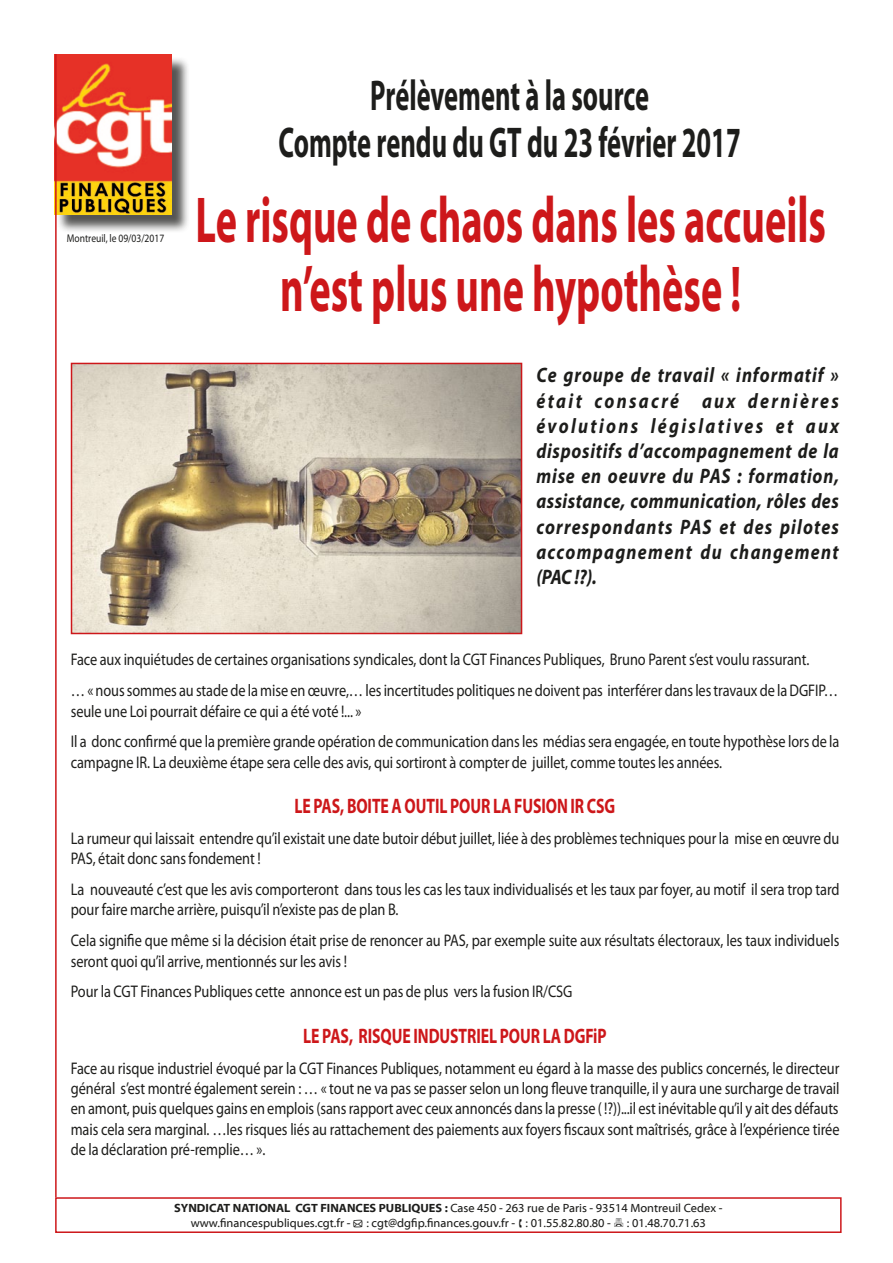
<style>
.page{position:relative;width:893px;height:1263px;background:#fff}
.page>*{position:absolute;margin:0;border:0;box-sizing:border-box;transform-origin:0 0}
.t1{font:700 65.25px/69px "Myriad Pro";color:#cd171a;text-align:center;scale:.62 1}
.t2{font:700 43.2px "Myriad Pro";color:#1d1d1b;scale:.61 1}
.t3{font:italic 700 21px/25.2px "Myriad Pro";letter-spacing:.075em;color:#1d1d1b;text-align:justify;scale:.85 1}
.t4{font:700 21px "Myriad Pro";letter-spacing:-.005em;color:#cd171a;scale:.75 1}
.t5{font:16.8px/20.2px "Myriad Pro";letter-spacing:-.005em;color:#1d1d1b;scale:.85 1}
.t6{font:12px/14.4px "Myriad Web Pro";color:#1d1d1b}
.puces_noire_copie_2{font:11.25px "Myriad Pro";color:#1d1d1b;scale:.85 1}
.s1{font-weight:700}
</style>
<div class="page">
<div style="left:56px;top:56px;width:135px;height:177px;background:#1d1d1b;opacity:.75"></div>
<img style="left:54px;top:54px;width:118px;height:160px">
<div style="left:55px;top:1197px;width:787px;height:36px;border:2px solid #cd171a"></div>
<hr style="left:55px;top:54px;width:2px;height:1143px;background:#cd171a">
<img style="left:74px;top:366px;width:445px;height:265px">
<div style="left:71px;top:363px;width:451px;height:271px;border:2px solid #cd171a"></div>
<p class="puces_noire_copie_2" style="left:67px;top:232px;width:116px">Montreuil, le 09/03/2017</p>
<p class="t2" style="left:370px;top:68px;width:459px">Prélèvement à la source</p>
<p class="t2" style="left:278px;top:114px;width:759px">Compte rendu du GT du 23 février 2017</p>
<p class="t1" style="left:195px;top:183px;width:1018px">Le risque de chaos dans les accueils n’est plus une hypothèse !</p>
<p class="t3" style="left:536px;top:362px;width:358px">Ce groupe de travail « informatif » était consacré aux dernières évolutions législatives et aux dispositifs d’accompagnement de la mise en oeuvre du PAS : formation, assistance, communication, rôles des correspondants PAS et des pilotes accompagnement du changement (PAC !?).</p>
<p class="t5" style="left:71px;top:649px;width:870px">Face aux inquiétudes de certaines organisations syndicales, dont la CGT Finances Publiques, Bruno Parent s’est voulu rassurant.</p>
<p class="t5" style="left:71px;top:680px;width:904px">… « nous sommes au stade de la mise en œuvre,… les incertitudes politiques ne doivent pas interférer dans les travaux de la DGFIP… seule une Loi pourrait défaire ce qui a été voté !... »</p>
<p class="t5" style="left:71px;top:731px;width:906px">Il a donc confirmé que la première grande opération de communication dans les médias sera engagée, en toute hypothèse lors de la campagne IR. La deuxième étape sera celle des avis, qui sortiront à compter de juillet, comme toutes les années.</p>
<p class="t4" style="left:294px;top:792px;width:429px">LE PAS, BOITE A OUTIL POUR LA FUSION IR CSG</p>
<p class="t5" style="left:71px;top:828px;width:906px">La rumeur qui laissait entendre qu’il existait une date butoir début juillet, liée à des problèmes techniques pour la mise en œuvre du<br>PAS, était donc sans fondement !</p>
<p class="t5" style="left:71px;top:879px;width:906px">La nouveauté c’est que les avis comporteront dans tous les cas les taux individualisés et les taux par foyer, au motif il sera trop tard pour faire marche arrière, puisqu’il n’existe pas de plan B.</p>
<p class="t5" style="left:71px;top:930px;width:906px">Cela signifie que même si la décision était prise de renoncer au PAS, par exemple suite aux résultats électoraux, les taux individuels seront quoi qu’il arrive, mentionnés sur les avis !</p>
<p class="t5" style="left:71px;top:981px;width:592px">Pour la CGT Finances Publiques cette annonce est un pas de plus vers la fusion IR/CSG</p>
<p class="t4" style="left:303px;top:1022px;width:406px">LE PAS, RISQUE INDUSTRIEL POUR LA DGFiP</p>
<p class="t5" style="left:71px;top:1058px;width:906px;text-align:justify">Face au risque industriel évoqué par la CGT Finances Publiques, notamment eu égard à la masse des publics concernés, le directeur général s’est montré également serein : … « tout ne va pas se passer selon un long fleuve tranquille, il y aura une surcharge de travail en amont, puis quelques gains en emplois (sans rapport avec ceux annoncés dans la presse ( !?))...il est inévitable qu’il y ait des défauts mais cela sera marginal. …les risques liés au rattachement des paiements aux foyers fiscaux sont maîtrisés, grâce à l’expérience tirée de la déclaration pré-remplie… ».</p>
<p class="t6" style="left:191px;top:1201px;width:533px;text-indent:-17px"><span class="s1">SYNDICAT NATIONAL CGT FINANCES PUBLIQUES :</span> Case 450 - 263 rue de Paris - 93514 Montreuil Cedex - www.financespubliques.cgt.fr - ● : cgt@dgfip.finances.gouv.fr - : 01.55.82.80.80 -</p>
<p class="t6" style="left:627px;top:1216px;width:81px">: 01.48.70.71.63</p>
</div>
